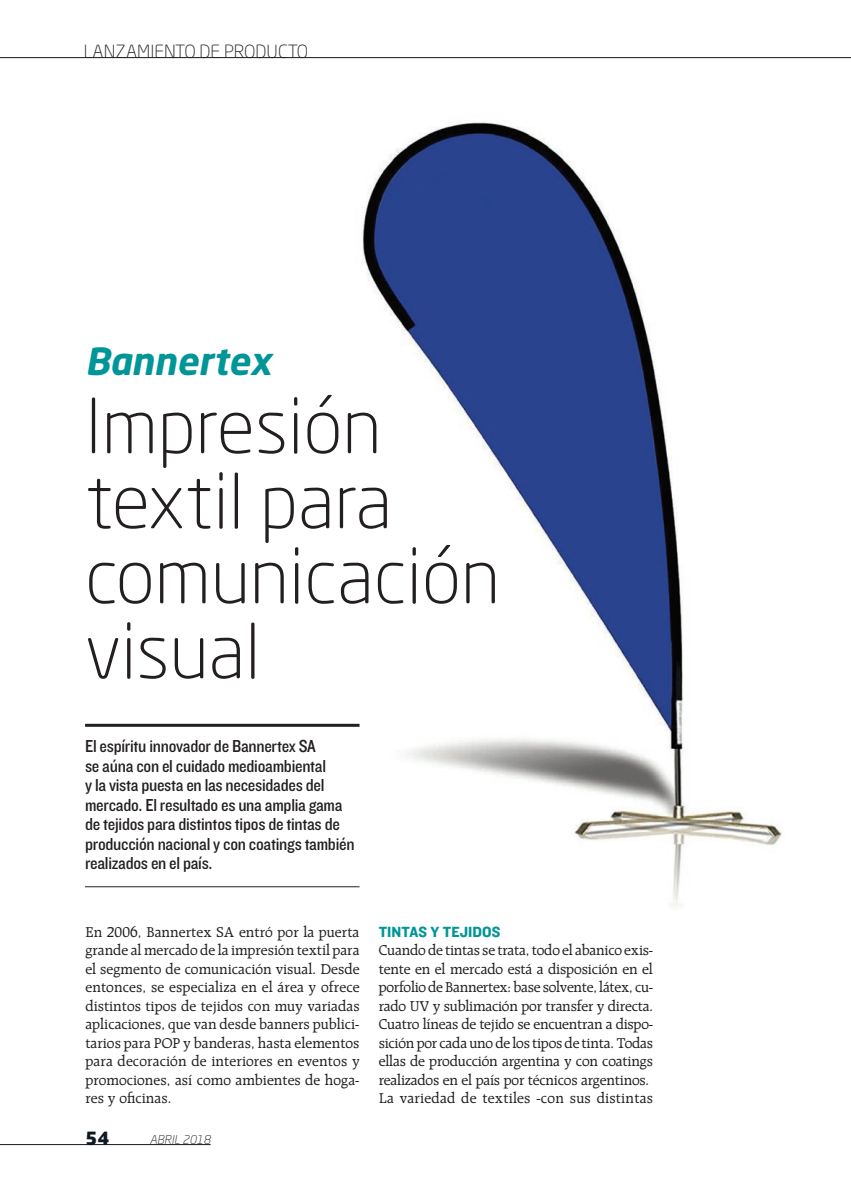
<style>
.page{position:relative;width:851px;height:1191px;background:#fff}
.page>*{position:absolute;margin:0;border:0;box-sizing:border-box;transform-origin:0 0}
.t1{font:300 75px "Neo Sans Std";color:#231f20}
.t2{font:italic 700 36.9px "Neo Sans Std";color:#009597}
.t3{font:18px/19.5px "Knockout HTF30 Junior Welterwt";letter-spacing:-.015em;color:#231f20}
.t4{font:300 18px "Neo Sans Std";color:#231f20}
.t5{font:900 18px "Neo Sans Std";color:#101a21}
.texto{font:15.3px/18.5px "Raleigh";letter-spacing:-.01em;color:#231f20;text-align:justify}
.texto-2{font:15.3px "Raleigh";letter-spacing:.02em;color:#231f20}
.texto-3{font:15.3px "Knockout HTF51 Middleweight";letter-spacing:.005em;color:#009597}
.t6{font:italic 300 12px "Neo Sans Std";color:#231f20}
</style>
<div class="page">
<hr style="left:0;top:57px;width:850px;height:1px;background:#101a21">
<hr style="left:0;top:1144px;width:210px;height:1px;background:#101a21">
<img style="left:355px;top:121px;width:427px;height:786px">
<hr style="left:85px;top:724px;width:274px;height:3px;background:#231f20">
<hr style="left:85px;top:886px;width:274px;height:1px;background:#231f20">
<p class="t4" style="left:84px;top:40px;width:226px">LANZAMIENTO DE PRODUCTO</p>
<p class="t2" style="left:85px;top:337px;width:188px">Bannertex</p>
<p class="t1" style="left:85px;top:381px;width:298px">Impresión</p>
<p class="t1" style="left:85px;top:456px;width:308px">textil para</p>
<p class="t1" style="left:85px;top:531px;width:416px">comunicación</p>
<p class="t1" style="left:85px;top:606px;width:177px">visual</p>
<p class="t3" style="left:85px;top:737px;width:271px">El espíritu innovador de Bannertex SA<br>se aúna con el cuidado medioambiental<br>y la vista puesta en las necesidades del mercado. El resultado es una amplia gama de tejidos para distintos tipos de tintas de producción nacional y con coatings también realizados en el país.</p>
<p class="texto" style="left:85px;top:922px;width:276px">En 2006, Bannertex SA entró por la puerta grande al mercado de la impresión textil para el segmento de comunicación visual. Desde entonces, se especializa en el área y ofrece distintos tipos de tejidos con muy variadas aplicaciones, que van desde banners publici&shy;tarios para POP y banderas, hasta elementos para decoración de interiores en eventos y promociones, así como ambientes de hoga&shy;res y oficinas.</p>
<p class="texto-3" style="left:378px;top:923px;width:123px">TINTAS Y TEJIDOS</p>
<p class="texto" style="left:378px;top:941px;width:276px">Cuando de tintas se trata, todo el abanico exis&shy;tente en el mercado está a disposición en el porfolio de Bannertex: base solvente, látex, cu&shy;rado UV y sublimación por transfer y directa.</p>
<p class="texto" style="left:378px;top:1015px;width:276px">Cuatro líneas de tejido se encuentran a dispo&shy;sición por cada uno de los tipos de tinta. Todas ellas de producción argentina y con coatings realizados en el país por técnicos argentinos.</p>
<p class="texto-2" style="left:378px;top:1089px;width:276px">La variedad de textiles -con sus distintas</p>
<p class="t5" style="left:85px;top:1126px;width:25px">54</p>
<p class="t6" style="left:150px;top:1133px;width:62px">ABRIL 2018</p>
</div>
